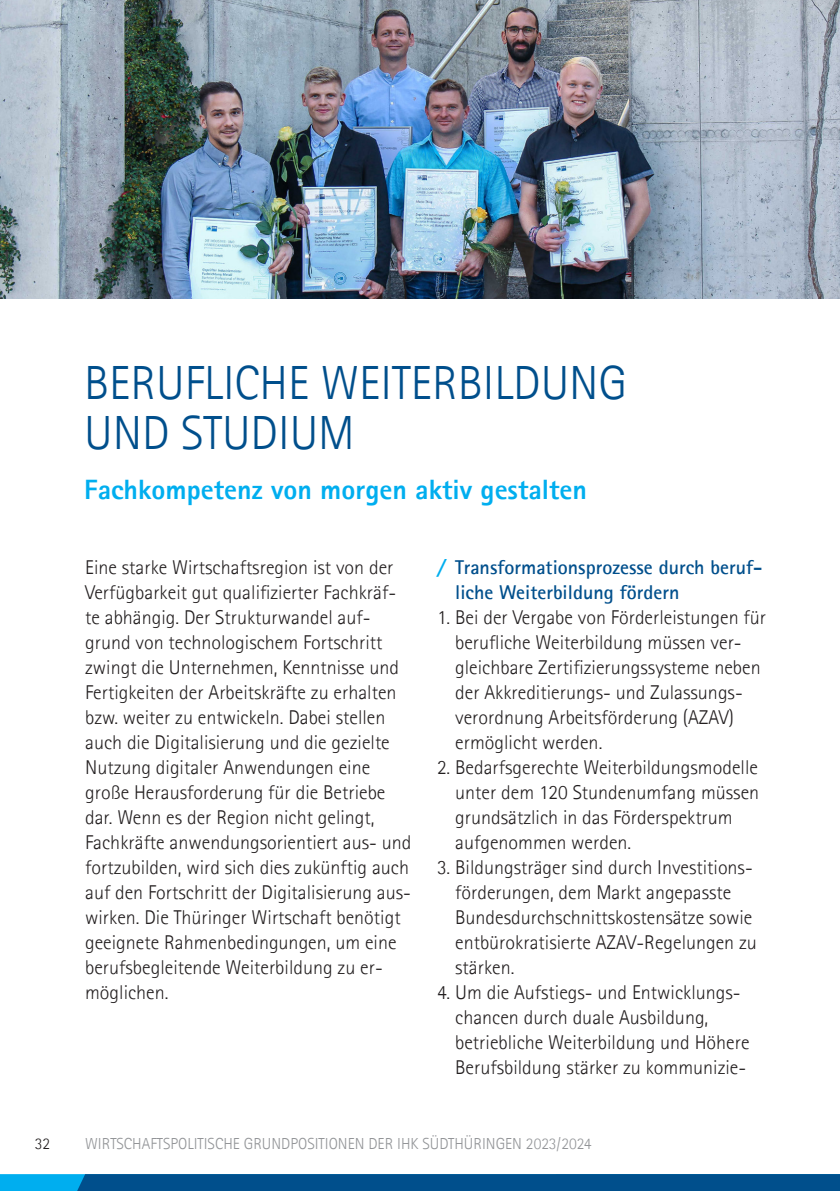
<style>
.page{position:relative;width:840px;height:1191px;background:#fff}
.page>*{position:absolute;margin:0;border:0;box-sizing:border-box;transform-origin:0 0}
.Headlines_VERSALIEN{font:300 48px/50px "Rotis Sans Serif Pro";color:#004f8c}
.Headlines_VERSALIEN-2{font:800 28px "Rotis Sans Serif Pro";color:#00aeef}
.Copy_Text{font:300 20px/25px "Rotis Sans Serif Pro";color:#231f20}
.Copy_Text-2{font:700 20px/25px "Rotis Sans Serif Pro";color:#004f8c}
.t1{font:300 16px "Rotis Sans Serif Pro";color:#939598}
.t2{font:300 16px "Rotis Sans Serif Pro";color:#231f20}
.s1{font-weight:800;font-style:italic;color:#00aeef}
</style>
<div class="page">
<svg style="left:0;top:1174px;width:839px;height:17px;background:#005896"></svg>
<img style="left:0;top:0;width:839px;height:299px">
<p class="Headlines_VERSALIEN" style="left:84px;top:358px;width:544px">BERUFLICHE WEITERBILDUNG<br>UND STUDIUM</p>
<p class="Headlines_VERSALIEN-2" style="left:84px;top:471px;width:504px">Fachkompetenz von morgen aktiv gestalten</p>
<p class="Copy_Text" style="left:85px;top:555px;width:327px">Eine starke Wirtschaftsregion ist von der Verfügbarkeit gut qualifizierter Fachkräf&shy;te abhängig. Der Strukturwandel auf&shy;grund von technologischem Fortschritt zwingt die Unternehmen, Kenntnisse und Fertigkeiten der Arbeitskräfte zu erhalten bzw. weiter zu entwickeln. Dabei stellen auch die Digitalisierung und die gezielte Nutzung digitaler Anwendungen eine große Herausforderung für die Betriebe dar. Wenn es der Region nicht gelingt, Fachkräfte anwendungsorientiert aus- und fortzubilden, wird sich dies zukünftig auch auf den Fortschritt der Digitalisierung aus&shy;wirken. Die Thüringer Wirtschaft benötigt geeignete Rahmenbedingungen, um eine berufsbegleitende Weiterbildung zu er&shy;möglichen.</p>
<p class="Copy_Text-2" style="left:455px;top:554px;width:308px;text-indent:-18px"><span class="s1">/</span> Transformationsprozesse durch beruf&shy;liche Weiterbildung fördern</p>
<p class="Copy_Text" style="left:455px;top:605px;width:312px;text-indent:-18px">1. Bei der Vergabe von Förderleistungen für berufliche Weiterbildung müssen ver&shy;gleichbare Zertifizierungssysteme neben der Akkreditierungs- und Zulassungs&shy;verordnung Arbeitsförderung (AZAV) ermöglicht werden.</p>
<p class="Copy_Text" style="left:455px;top:755px;width:305px;text-indent:-18px">2. Bedarfsgerechte Weiterbildungsmodelle unter dem 120 Stundenumfang müssen grundsätzlich in das Förderspektrum aufgenommen werden.</p>
<p class="Copy_Text" style="left:455px;top:855px;width:303px;text-indent:-18px">3. Bildungsträger sind durch Investitions&shy;förderungen, dem Markt angepasste Bundesdurchschnittskostensätze sowie entbürokratisierte AZAV-Regelungen zu stärken.</p>
<p class="Copy_Text" style="left:455px;top:980px;width:296px;text-indent:-18px">4. Um die Aufstiegs- und Entwicklungs&shy;chancen durch duale Ausbildung, betriebliche Weiterbildung und Höhere Berufsbildung stärker zu kommunizie-</p>
<p class="t2" style="left:35px;top:1134px;width:17px">32</p>
<p class="t1" style="left:85px;top:1134px;width:507px">WIRTSCHAFTSPOLITISCHE GRUNDPOSITIONEN DER IHK SÜDTHÜRINGEN 2023/2024</p>
</div>
